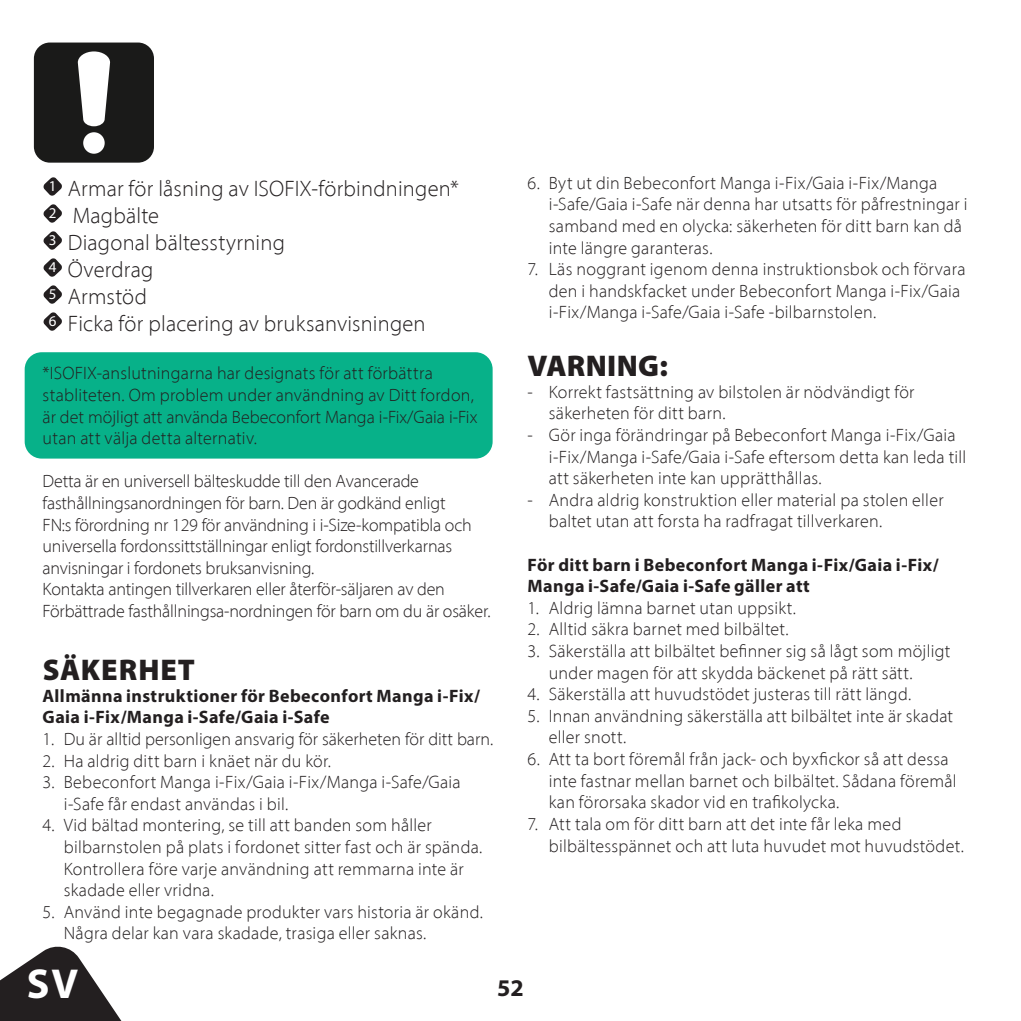
<style>
.page{position:relative;width:1021px;height:1021px;background:#fff}
.page>*{position:absolute;margin:0;border:0;box-sizing:border-box;transform-origin:0 0}
.t1{font:700 42px "Myriad Pro";color:#fff}
.t2{font:900 30px "Myriad Pro";letter-spacing:.015em;color:#231f20}
.t3{font:700 24px "Myriad Pro";color:#231f20}
.t4{font:300 22.5px/27px "Myriad Pro";letter-spacing:.005em;color:#231f20}
.t5{font:300 18px/21.6px "Myriad Pro";letter-spacing:.01em;color:#231f20}
.t6{font:300 18px/21.6px "Myriad Pro";letter-spacing:-.01em;color:#231f20}
.t7{font:700 18px/21.6px "Myriad Pro";letter-spacing:.02em;color:#231f20}
</style>
<div class="page">
<div style="left:34px;top:43px;width:120px;height:120px;background:#1a1a19;border-radius:16px"></div>
<div style="left:83px;top:132px;width:22px;height:22px;background:#fff;border-radius:50%"></div>
<svg style="left:78px;top:51px;width:32px;height:75px"></svg>
<svg style="left:0;top:946px;width:121px;height:74px"></svg>
<div style="left:25px;top:352px;width:467px;height:106px;background:#07b189;border-radius:17px"></div>
<svg style="left:43px;top:177px;width:19px;height:19px"></svg>
<svg style="left:43px;top:204px;width:19px;height:19px"></svg>
<svg style="left:43px;top:231px;width:19px;height:19px"></svg>
<svg style="left:43px;top:258px;width:19px;height:19px"></svg>
<svg style="left:43px;top:285px;width:19px;height:19px"></svg>
<svg style="left:43px;top:312px;width:19px;height:19px"></svg>
<p class="t4" style="left:49px;top:174px;width:412px"><sup>1</sup> Armar för låsning av ISOFIX-förbindningen*<br><sup>2</sup> Magbälte<br><sup>3</sup> Diagonal bältesstyrning<br><sup>4</sup> Överdrag<br><sup>5</sup> Armstöd<br><sup>6</sup> Ficka för placering av bruksanvisningen</p>
<p class="t5" style="left:43px;top:362px;width:436px">*ISOFIX-anslutningarna har designats för att förbättra stabliteten. Om problem under användning av Ditt fordon, är det möjligt att använda Bebeconfort Manga i-Fix/Gaia i-Fix utan att välja detta alternativ.</p>
<p class="t6" style="left:43px;top:470px;width:449px">Detta är en universell bälteskudde till den Avancerade fasthållningsanordningen för barn. Den är godkänd enligt<br>FN:s förordning nr 129 för användning i i-Size-kompatibla och universella fordonssittställningar enligt fordonstillverkarnas anvisningar i fordonets bruksanvisning.<br>Kontakta antingen tillverkaren eller återför-säljaren av den Förbättrade fasthållningsa-nordningen för barn om du är osäker.</p>
<h2 class="t2" style="left:43px;top:653px;width:154px">SÄKERHET</h2>
<p class="t7" style="left:43px;top:684px;width:439px">Allmänna instruktioner för Bebeconfort Manga i-Fix/<br>Gaia i-Fix/Manga i-Safe/Gaia i-Safe</p>
<p class="t5" style="left:43px;top:728px;width:452px">1. Du är alltid personligen ansvarig för säkerheten för ditt barn.</p>
<p class="t5" style="left:43px;top:749px;width:290px">2. Ha aldrig ditt barn i knäet när du kör.</p>
<p class="t5" style="left:64px;top:771px;width:398px;text-indent:-21px">3. Bebeconfort Manga i-Fix/Gaia i-Fix/Manga i-Safe/Gaia i-Safe får endast användas i bil.</p>
<p class="t5" style="left:64px;top:814px;width:420px;text-indent:-21px">4. Vid bältad montering, se till att banden som håller bilbarnstolen på plats i fordonet sitter fast och är spända.<br>Kontrollera före varje användning att remmarna inte är skadade eller vridna.</p>
<p class="t5" style="left:64px;top:900px;width:420px;text-indent:-21px">5. Använd inte begagnade produkter vars historia är okänd.<br>Några delar kan vara skadade, trasiga eller saknas.</p>
<p class="t5" style="left:548px;top:172px;width:420px;text-indent:-21px">6. Byt ut din Bebeconfort Manga i-Fix/Gaia i-Fix/Manga i-Safe/Gaia i-Safe när denna har utsatts för påfrestningar i samband med en olycka: säkerheten för ditt barn kan då inte längre garanteras.</p>
<p class="t5" style="left:548px;top:258px;width:418px;text-indent:-21px">7. Läs noggrant igenom denna instruktionsbok och förvara den i handskfacket under Bebeconfort Manga i-Fix/Gaia i-Fix/Manga i-Safe/Gaia i-Safe -bilbarnstolen.</p>
<h2 class="t2" style="left:527px;top:349px;width:142px">VARNING:</h2>
<p class="t5" style="left:549px;top:381px;width:367px;text-indent:-21px">- Korrekt fastsättning av bilstolen är nödvändigt för säkerheten för ditt barn.</p>
<p class="t5" style="left:549px;top:424px;width:419px;text-indent:-21px">- Gör inga förändringar på Bebeconfort Manga i-Fix/Gaia i-Fix/Manga i-Safe/Gaia i-Safe eftersom detta kan leda till att säkerheten inte kan upprätthållas.</p>
<p class="t5" style="left:549px;top:489px;width:396px;text-indent:-21px">- Andra aldrig konstruktion eller material pa stolen eller baltet utan att forsta ha radfragat tillverkaren.</p>
<p class="t7" style="left:527px;top:553px;width:413px">För ditt barn i Bebeconfort Manga i-Fix/Gaia i-Fix/<br>Manga i-Safe/Gaia i-Safe gäller att</p>
<p class="t5" style="left:527px;top:597px;width:270px">1. Aldrig lämna barnet utan uppsikt.</p>
<p class="t5" style="left:527px;top:618px;width:263px">2. Alltid säkra barnet med bilbältet.</p>
<p class="t5" style="left:549px;top:640px;width:403px;text-indent:-21px">3. Säkerställa att bilbältet befinner sig så lågt som möjligt under magen för att skydda bäckenet på rätt sätt.</p>
<p class="t5" style="left:527px;top:683px;width:385px">4. Säkerställa att huvudstödet justeras till rätt längd.</p>
<p class="t5" style="left:549px;top:705px;width:406px;text-indent:-21px">5. Innan användning säkerställa att bilbältet inte är skadat eller snott.</p>
<p class="t5" style="left:549px;top:748px;width:409px;text-indent:-21px">6. Att ta bort föremål från jack- och byxfickor så att dessa inte fastnar mellan barnet och bilbältet. Sådana föremål kan förorsaka skador vid en trafikolycka.</p>
<p class="t5" style="left:549px;top:813px;width:416px;text-indent:-21px">7. Att tala om för ditt barn att det inte får leka med bilbältesspännet och att luta huvudet mot huvudstödet.</p>
<h1 class="t1" style="left:27px;top:956px;width:53px">SV</h1>
<h3 class="t3" style="left:497px;top:972px;width:28px">52</h3>
</div>
